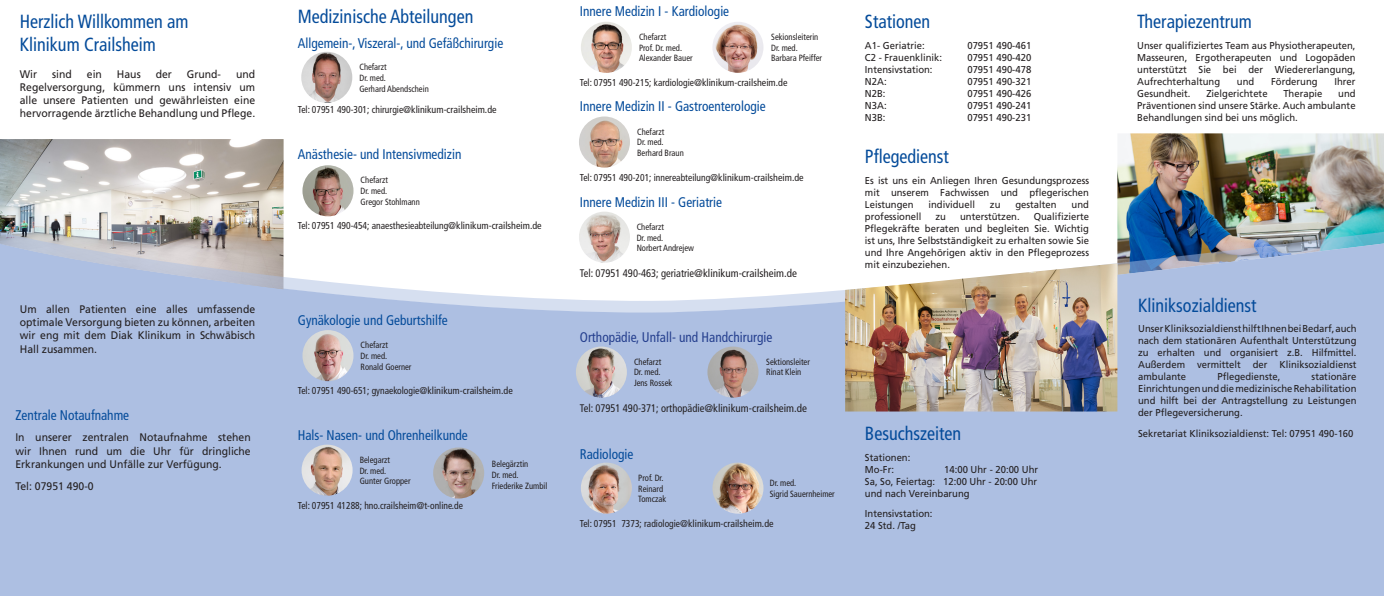
<style>
.page{position:relative;width:1384px;height:596px;background:#fff}
.page>*{position:absolute;margin:0;border:0;box-sizing:border-box;transform-origin:0 0}
.t1{font:condensed 19px/22.8px "Frutiger LT Pro";color:#044b9a;scale:.95 1}
.t2{font:condensed 14px "Frutiger LT Pro";color:#044b9a;scale:.95 1}
.t3{font:condensed 14px "Frutiger LT Pro";color:#253f8e;scale:.95 1}
.t4{font:11px/13.2px "Frutiger LT Pro";color:#231f20;text-align:justify;scale:.95 1}
.t5{font:condensed 11px "Frutiger LT Pro";color:#231f20;scale:.95 1}
.t6{font:11px "Frutiger LT Pro";color:#231f20}
.t7{font:10px/12px "Frutiger LT Pro";color:#231f20;text-align:justify;scale:.95 1}
.t8{font:condensed 10px "Frutiger LT Pro";color:#231f20;scale:.95 1}
.t9{font:condensed 9px/10.8px "Frutiger LT Pro";color:#231f20;scale:.95 1}
</style>
<div class="page">
<img style="left:1117px;top:133px;width:266px;height:94px">
<div style="left:0;top:314px;width:1383px;height:281px;background:#adbfe2"></div>
<img style="left:0;top:139px;width:283px;height:88px">
<svg style="left:0;top:227px;width:1383px;height:87px"></svg>
<img style="left:845px;top:263px;width:272px;height:148px">
<img style="left:301px;top:52px;width:51px;height:51px;border-radius:26px">
<img style="left:302px;top:165px;width:51px;height:51px;border-radius:26px">
<img style="left:302px;top:330px;width:51px;height:51px;border-radius:26px">
<img style="left:301px;top:444px;width:51px;height:51px;border-radius:26px">
<img style="left:433px;top:447px;width:51px;height:51px;border-radius:26px">
<img style="left:581px;top:22px;width:51px;height:51px;border-radius:26px">
<img style="left:712px;top:22px;width:51px;height:51px;border-radius:26px">
<img style="left:579px;top:116px;width:51px;height:51px;border-radius:26px">
<img style="left:579px;top:211px;width:51px;height:51px;border-radius:26px">
<img style="left:576px;top:346px;width:51px;height:51px;border-radius:26px">
<img style="left:707px;top:346px;width:51px;height:51px;border-radius:26px">
<img style="left:581px;top:462px;width:51px;height:51px;border-radius:26px">
<img style="left:712px;top:462px;width:51px;height:51px;border-radius:26px">
<p class="t1" style="left:20px;top:11px;width:179px">Herzlich Willkommen am<br>Klinikum Crailsheim</p>
<p class="t4" style="left:20px;top:67px;width:20px">Wir</p>
<p class="t4" style="left:52px;top:67px;width:22px">sind</p>
<p class="t4" style="left:87px;top:67px;width:17px">ein</p>
<p class="t4" style="left:117px;top:67px;width:27px">Haus</p>
<p class="t4" style="left:156px;top:67px;width:19px">der</p>
<p class="t4" style="left:187px;top:67px;width:38px">Grund-</p>
<p class="t4" style="left:20px;top:67px;width:249px;text-indent:216px">und Regelversorgung, kümmern uns intensiv um alle unsere Patienten und gewährleisten eine hervorragende ärztliche Behandlung und Pflege.</p>
<p class="t4" style="left:20px;top:302px;width:249px">Um allen Patienten eine alles umfassende optimale Versorgung bieten zu können, arbeiten wir eng mit dem Diak Klinikum in Schwäbisch Hall zusammen.</p>
<p class="t2" style="left:15px;top:406px;width:121px">Zentrale Notaufnahme</p>
<p class="t4" style="left:15px;top:431px;width:249px">In unserer zentralen Notaufnahme stehen wir Ihnen rund um die Uhr für dringliche Erkrankungen und Unfälle zur Verfügung.</p>
<p class="t4" style="left:15px;top:479px;width:84px">Tel: 07951 490-0</p>
<p class="t1" style="left:298px;top:5px;width:186px">Medizinische Abteilungen</p>
<p class="t2" style="left:298px;top:35px;width:218px">Allgemein-, Viszeral-, und Gefäßchirurgie</p>
<p class="t9" style="left:359px;top:61px;width:74px">Chefarzt<br>Dr. med.<br>Gerhard Abendschein</p>
<p class="t8" style="left:298px;top:104px;width:211px">Tel: 07951 490-301; chirurgie@klinikum-crailsheim.de</p>
<p class="t2" style="left:298px;top:146px;width:174px">Anästhesie- und Intensivmedizin</p>
<p class="t9" style="left:360px;top:175px;width:64px">Chefarzt<br>Dr. med.<br>Gregor Stohlmann</p>
<p class="t8" style="left:298px;top:219px;width:258px">Tel: 07951 490-454; anaesthesieabteilung@klinikum-crailsheim.de</p>
<p class="t2" style="left:298px;top:312px;width:159px">Gynäkologie und Geburtshilfe</p>
<p class="t9" style="left:360px;top:339px;width:55px">Chefarzt<br>Dr. med.<br>Ronald Goerner</p>
<p class="t8" style="left:298px;top:384px;width:228px">Tel: 07951 490-651; gynaekologie@klinikum-crailsheim.de</p>
<p class="t2" style="left:298px;top:427px;width:180px">Hals- Nasen- und Ohrenheilkunde</p>
<p class="t9" style="left:360px;top:454px;width:55px">Belegarzt<br>Dr. med.<br>Gunter Gropper</p>
<p class="t9" style="left:492px;top:458px;width:60px">Belegärztin<br>Dr. med.<br>Friederike Zumbil</p>
<p class="t8" style="left:298px;top:499px;width:175px">Tel: 07951 41288; hno.crailsheim@t-online.de</p>
<p class="t2" style="left:580px;top:3px;width:159px">Innere Medizin I - Kardiologie</p>
<p class="t9" style="left:639px;top:31px;width:58px">Chefarzt<br>Prof. Dr. med.<br>Alexander Bauer</p>
<p class="t9" style="left:771px;top:31px;width:55px">Sekionsleiterin<br>Dr. med.<br>Barbara Pfeiffer</p>
<p class="t8" style="left:580px;top:77px;width:220px">Tel: 07951 490-215; kardiologie@klinikum-crailsheim.de</p>
<p class="t2" style="left:580px;top:98px;width:197px">Innere Medizin II - Gastroenterologie</p>
<p class="t9" style="left:637px;top:126px;width:51px">Chefarzt<br>Dr. med.<br>Berhard Braun</p>
<p class="t8" style="left:580px;top:172px;width:237px">Tel: 07951 490-201; innereabteilung@klinikum-crailsheim.de</p>
<p class="t2" style="left:580px;top:193px;width:151px">Innere Medizin III - Geriatrie</p>
<p class="t9" style="left:636px;top:221px;width:62px">Chefarzt<br>Dr. med.<br>Norbert Andrejew</p>
<p class="t5" style="left:580px;top:266px;width:230px">Tel: 07951 490-463; geriatrie@klinikum-crailsheim.de</p>
<p class="t3" style="left:580px;top:328px;width:204px">Orthopädie, Unfall- und Handchirurgie</p>
<p class="t9" style="left:634px;top:356px;width:42px">Chefarzt<br>Dr. med.<br>Jens Rossek</p>
<p class="t9" style="left:766px;top:356px;width:47px">Sektionsleiter<br>Rinat Klein</p>
<p class="t5" style="left:580px;top:401px;width:241px">Tel: 07951 490-371; orthopädie@klinikum-crailsheim.de</p>
<p class="t2" style="left:580px;top:445px;width:58px">Radiologie</p>
<p class="t9" style="left:638px;top:472px;width:31px">Prof. Dr.<br>Reinard<br>Tomczak</p>
<p class="t9" style="left:769px;top:477px;width:70px">Dr. med.<br>Sigrid Sauernheimer</p>
<p class="t8" style="left:580px;top:517px;width:205px">Tel: 07951 7373; radiologie@klinikum-crailsheim.de</p>
<p class="t1" style="left:865px;top:11px;width:70px">Stationen</p>
<p class="t7" style="left:865px;top:40px;width:64px">A1- Geriatrie:</p>
<p class="t7" style="left:967px;top:40px;width:69px">07951 490-461</p>
<p class="t7" style="left:865px;top:52px;width:83px">C2 - Frauenklinik:</p>
<p class="t7" style="left:967px;top:52px;width:69px">07951 490-420</p>
<p class="t7" style="left:865px;top:64px;width:73px">Intensivstation:</p>
<p class="t7" style="left:967px;top:64px;width:69px">07951 490-478</p>
<p class="t7" style="left:865px;top:76px;width:24px">N2A:</p>
<p class="t7" style="left:967px;top:76px;width:69px">07951 490-321</p>
<p class="t7" style="left:865px;top:88px;width:23px">N2B:</p>
<p class="t7" style="left:967px;top:88px;width:69px">07951 490-426</p>
<p class="t7" style="left:865px;top:100px;width:24px">N3A:</p>
<p class="t7" style="left:967px;top:100px;width:69px">07951 490-241</p>
<p class="t7" style="left:865px;top:112px;width:23px">N3B:</p>
<p class="t7" style="left:967px;top:112px;width:69px">07951 490-231</p>
<p class="t1" style="left:865px;top:145px;width:90px">Pflegedienst</p>
<p class="t7" style="left:865px;top:174px;width:237px">Es ist uns ein Anliegen Ihren Gesundungsprozess mit unserem Fachwissen und pflegerischen Leistungen</p>
<p class="t7" style="left:928px;top:198px;width:50px">individuell</p>
<p class="t7" style="left:989px;top:198px;width:13px">zu</p>
<p class="t7" style="left:1015px;top:198px;width:45px">gestalten</p>
<p class="t7" style="left:1071px;top:198px;width:20px">und</p>
<p class="t7" style="left:865px;top:210px;width:237px;text-indent:169px">Qualifizierte Pflegekräfte beraten und begleiten Sie. Wichtig ist uns, Ihre Selbstständigkeit zu erhalten sowie Sie und Ihre Angehörigen aktiv in den Pflegeprozess mit einzubeziehen.</p>
<p class="t7" style="left:865px;top:210px;width:61px">professionell</p>
<p class="t7" style="left:935px;top:210px;width:13px">zu</p>
<p class="t7" style="left:960px;top:210px;width:64px">unterstützen.</p>
<p class="t1" style="left:865px;top:422px;width:103px">Besuchszeiten</p>
<p class="t7" style="left:865px;top:451px;width:49px">Stationen:<br>Mo-Fr:</p>
<p class="t7" style="left:865px;top:463px;width:184px;text-indent:79px">14:00 Uhr - 20:00 Uhr Sa, So, Feiertag: 12:00 Uhr - 20:00 Uhr und nach Vereinbarung</p>
<p class="t7" style="left:865px;top:507px;width:73px">Intensivstation:<br>24 Std. /Tag</p>
<p class="t1" style="left:1137px;top:11px;width:122px">Therapiezentrum</p>
<p class="t7" style="left:1137px;top:40px;width:231px">Unser qualifiziertes Team aus Physiotherapeuten, Masseuren, Ergotherapeuten und Logopäden unterstützt Sie bei der Wiedererlangung, Aufrechterhaltung</p>
<p class="t7" style="left:1236px;top:76px;width:20px">und</p>
<p class="t7" style="left:1271px;top:76px;width:50px">Förderung</p>
<p class="t7" style="left:1334px;top:76px;width:24px">Ihrer</p>
<p class="t7" style="left:1137px;top:88px;width:58px">Gesundheit.</p>
<p class="t7" style="left:1206px;top:88px;width:66px">Zielgerichtete</p>
<p class="t7" style="left:1283px;top:88px;width:43px">Therapie</p>
<p class="t7" style="left:1137px;top:88px;width:231px;text-indent:201px">und Präventionen sind unsere Stärke. Auch ambulante Behandlungen sind bei uns möglich.</p>
<p class="t1" style="left:1138px;top:293px;width:126px">Kliniksozialdienst</p>
<p class="t7" style="left:1138px;top:322px;width:231px">Unser Kliniksozialdienst hilft Ihnen bei Bedarf, auch nach dem stationären Aufenthalt Unterstützung zu erhalten und organisiert z.B. Hilfmittel.<br>Außerdem vermittelt der Kliniksozialdienst ambulante</p>
<p class="t7" style="left:1217px;top:370px;width:68px">Pflegedienste,</p>
<p class="t7" style="left:1138px;top:370px;width:231px;text-indent:173px">stationäre Einrichtungen und die medizinische Rehabilitation und hilft bei der Antragstellung zu Leistungen der Pflegeversicherung.</p>
<p class="t7" style="left:1138px;top:427px;width:228px">Sekretariat Kliniksozialdienst: Tel: 07951 490-160</p>
<p class="t6" style="left:1123px;top:426px;width:203px">Hochwertige ärztliche Behandlung und</p>
</div>
